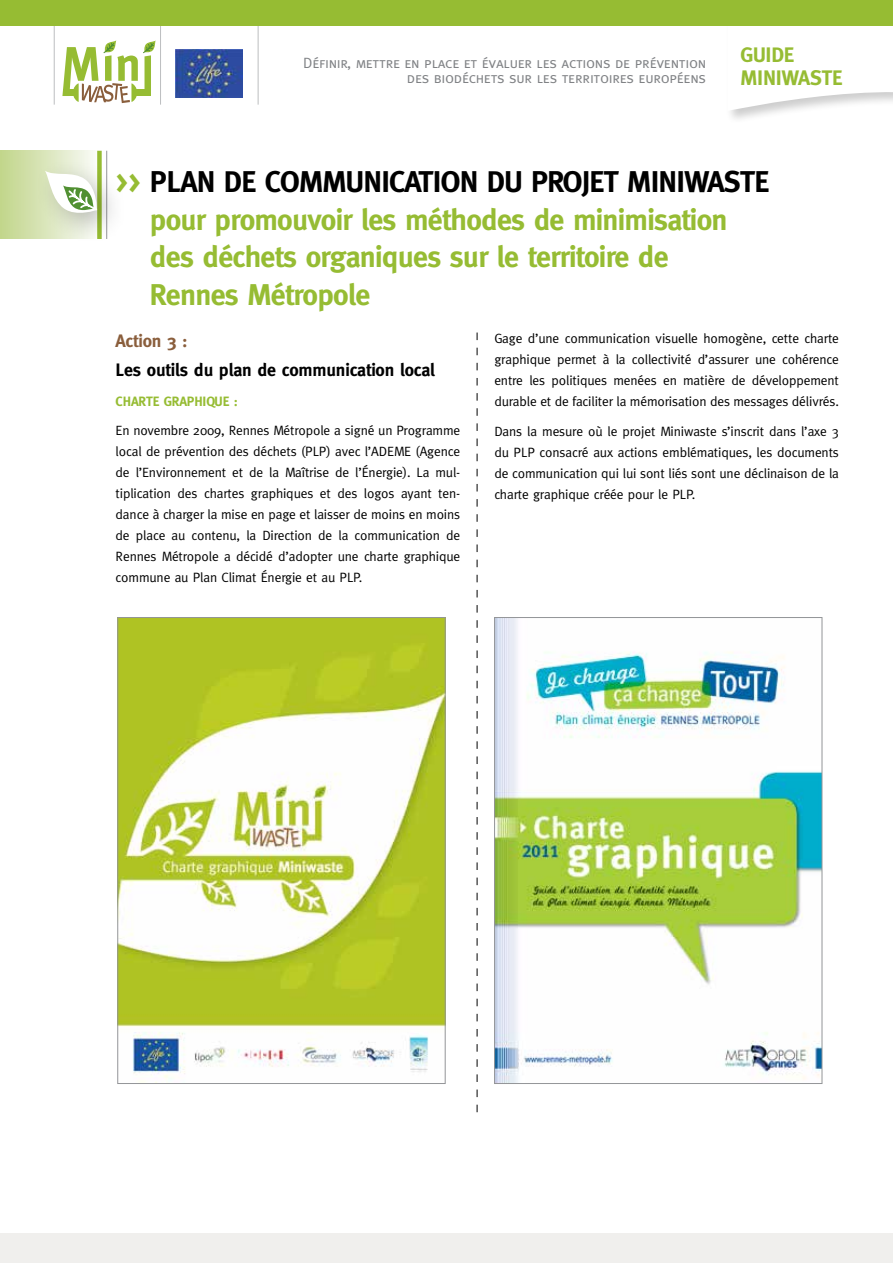
<style>
.page{position:relative;width:893px;height:1263px;background:#fff}
.page>*{position:absolute;margin:0;border:0;box-sizing:border-box;transform-origin:0 0}
.t1{font:700 30px/37.5px "Meta";letter-spacing:-.025em;color:#96bc33}
.t2{font:700 30px "Meta";letter-spacing:-.025em;color:#000}
.t3{font:700 21px/22.5px "Meta";letter-spacing:-.01em;color:#96bc33}
.t4{font:700 18px "Meta";letter-spacing:-.01em;color:#000}
.t5{font:700 18px "Meta";letter-spacing:-.01em;color:#8a5e3c}
.t6{font:15px/15px "Meta Caps";letter-spacing:-.02em;color:#808285;text-align:right}
.t7{font:13.5px/21px "Meta";letter-spacing:-.01em;color:#000;text-align:justify}
.t8{font:700 13.5px "Meta";letter-spacing:.185em;color:#96bc33}
.s1{color:#96bc33}
</style>
<div class="page">
<div style="left:725px;top:0;width:168px;height:125px;background:#000;opacity:.2"></div>
<svg style="left:727px;top:25px;width:166px;height:86px"></svg>
<svg style="left:62px;top:40px;width:94px;height:63px"></svg>
<img style="left:176px;top:50px;width:66px;height:48px">
<hr style="left:160px;top:0;width:1px;height:105px;background:#bcbec0">
<hr style="left:258px;top:0;width:1px;height:105px;background:#bcbec0">
<hr style="left:54px;top:0;width:1px;height:105px;background:#bcbec0">
<div style="left:0;top:0;width:893px;height:25px;background:#96bc33"></div>
<div style="left:0;top:1233px;width:893px;height:30px;background:#f0efed"></div>
<img style="left:119px;top:619px;width:324px;height:463px">
<div style="left:117px;top:617px;width:328px;height:467px;border:1px solid #939598"></div>
<img style="left:496px;top:619px;width:324px;height:463px">
<div style="left:494px;top:617px;width:328px;height:467px;border:1px solid #939598"></div>
<svg style="left:477px;top:332px;width:1px;height:780px"></svg>
<div style="left:0;top:151px;width:107px;height:88px;background:linear-gradient(to right,#c0d489,#fff)"></div>
<hr style="left:106px;top:151px;width:1px;height:88px;background:#939598">
<div style="left:97px;top:151px;width:5px;height:88px;background:#96bc33"></div>
<div style="left:33px;top:158px;width:95px;height:87px;background:#000;opacity:.25"></div>
<svg style="left:45px;top:170px;width:54px;height:47px"></svg>
<p class="t6" style="left:303px;top:55px;width:404px">Définir, mettre en place et évaluer les actions de prévention des biodéchets sur les territoires européens</p>
<h2 class="t3" style="left:740px;top:44px;width:102px">Guide<br>MINIWASTE</h2>
<h1 class="t2" style="left:116px;top:164px;width:588px"><span class="s1">&gt;&gt;</span> Plan de communication du projet Miniwast</h1>
<h1 class="t2" style="left:754px;top:164px;width:16px">e</h1>
<h1 class="t1" style="left:150px;top:200px;width:579px">pour promouvoir les méthodes de minimisation des déchets organiques sur le territoire de<br>Rennes Métropole</h1>
<h3 class="t5" style="left:116px;top:330px;width:74px">Action 3 :</h3>
<h3 class="t4" style="left:116px;top:359px;width:321px">Les outils du plan de communication local</h3>
<p class="t8" style="left:116px;top:393px;width:124px">Charte graphique :</p>
<p class="t7" style="left:116px;top:420px;width:346px">En novembre 2009, Rennes Métropole a signé un Programme local de prévention des déchets (PLP) avec l’ADEME (Agence de l’Environnement et de la Maîtrise de l’Énergie). La mul&shy;tiplication des chartes graphiques et des logos ayant ten&shy;dance à charger la mise en page et laisser de moins en moins de place au contenu, la Direction de la communication de Rennes Métropole a décidé d’adopter une charte graphique commune au Plan Climat Énergie et au PLP.</p>
<p class="t7" style="left:494px;top:328px;width:346px">Gage d’une communication visuelle homogène, cette charte graphique permet à la collectivité d’assurer une cohérence entre les politiques menées en matière de développement durable et de faciliter la mémorisation des messages délivrés.</p>
<p class="t7" style="left:494px;top:420px;width:346px">Dans la mesure où le projet Miniwaste s’inscrit dans l’axe 3 du PLP consacré aux actions emblématiques, les documents de communication qui lui sont liés sont une déclinaison de la charte graphique créée pour le PLP.</p>
</div>
